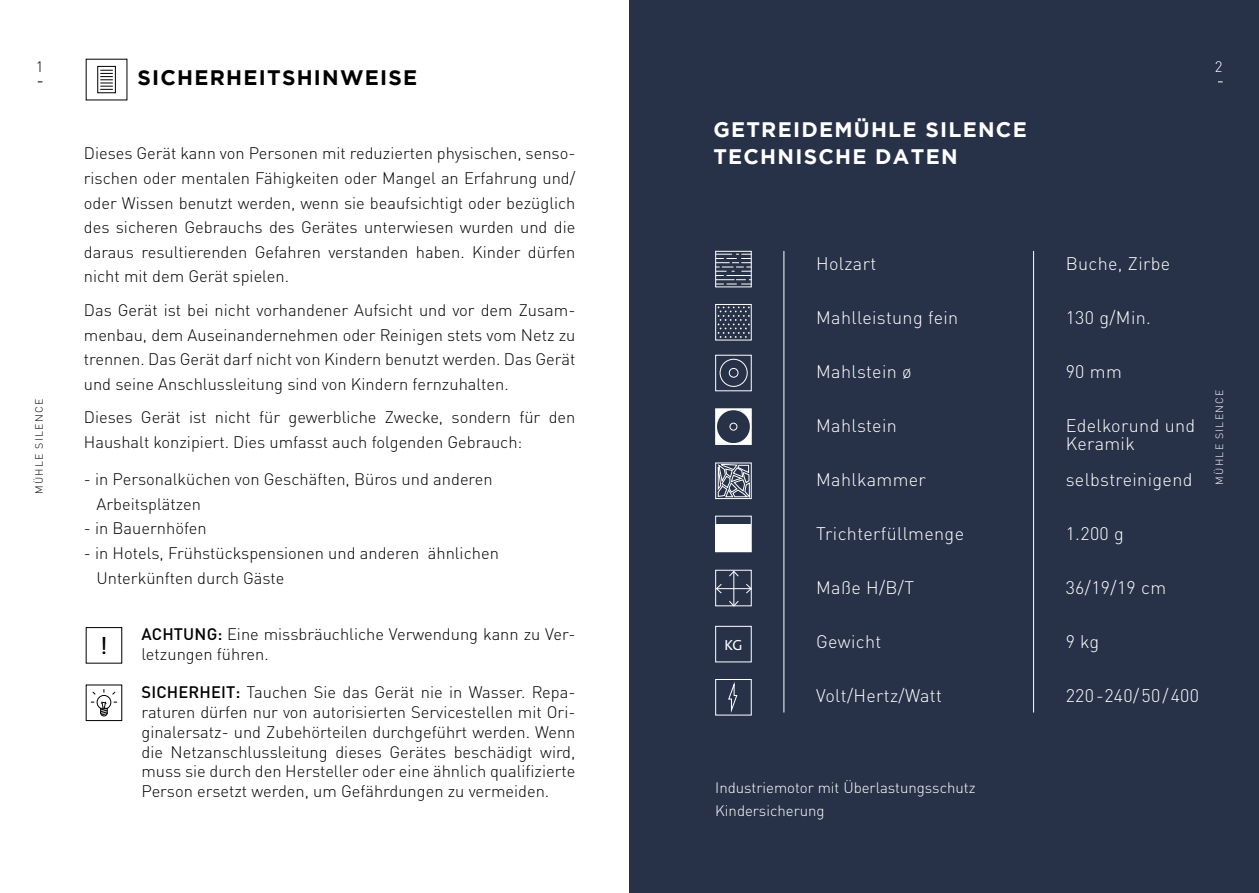
<style>
.page{position:relative;width:1259px;height:893px;background:#fff}
.page>*{position:absolute;margin:0;border:0;box-sizing:border-box;transform-origin:0 0}
.t1{font:24.15px "The Mix";color:#000}
.t2{font:700 21px/26.7px "Gotham";letter-spacing:.06em;color:#fff}
.t3{font:700 21px "Gotham";letter-spacing:.06em;color:#000}
.t4{font:300 18px/18px "DIN Pro";letter-spacing:.02em;color:#fff}
.t5{font:300 16.5px/24.6px "DIN Pro";color:#000}
.t6{font:300 15px/22.8px "DIN Pro";color:#fff}
.t7{font:300 15px "DIN Pro";color:#000}
.t8{font:14.7px "The Mix";color:#fff}
.t9{font:300 10.5px "DIN Pro";letter-spacing:.12em;color:#fff}
.t10{font:300 10.5px "DIN Pro";letter-spacing:.12em;color:#000}
.s1{font-weight:500}
</style>
<div class="page">
<div style="left:629px;top:0;width:630px;height:893px;background:#273249"></div>
<div style="left:715px;top:251px;width:36px;height:36px;border:1px solid #fff"></div>
<svg style="left:715px;top:254px;width:36px;height:31px"></svg>
<div style="left:715px;top:304px;width:36px;height:36px;border:1px solid #fff"></div>
<svg style="left:717px;top:307px;width:33px;height:31px"></svg>
<div style="left:715px;top:524px;width:36px;height:28px;background:#fff"></div>
<div style="left:715px;top:570px;width:36px;height:36px;border:1px solid #fff"></div>
<hr style="left:733px;top:571px;width:1px;height:35px;background:#fff">
<svg style="left:729px;top:571px;width:10px;height:6px"></svg>
<svg style="left:729px;top:601px;width:10px;height:5px"></svg>
<hr style="left:716px;top:588px;width:35px;height:1px;background:#fff">
<svg style="left:746px;top:584px;width:5px;height:10px"></svg>
<svg style="left:716px;top:584px;width:6px;height:10px"></svg>
<hr style="left:783px;top:251px;width:1px;height:461px;background:#fff">
<hr style="left:1033px;top:251px;width:1px;height:461px;background:#fff">
<div style="left:715px;top:463px;width:36px;height:36px;border:1px solid #fff"></div>
<svg style="left:717px;top:464px;width:33px;height:36px"></svg>
<div style="left:715px;top:408px;width:36px;height:37px;border:1px solid #fff"></div>
<div style="left:716px;top:409px;width:35px;height:35px;border:1px solid #fff"></div>
<div style="left:716px;top:409px;width:35px;height:35px;border:1px solid #fff;border-radius:50%"></div>
<svg style="left:716px;top:409px;width:14px;height:14px"></svg>
<svg style="left:737px;top:409px;width:13px;height:14px"></svg>
<svg style="left:716px;top:430px;width:14px;height:14px"></svg>
<svg style="left:737px;top:430px;width:13px;height:14px"></svg>
<div style="left:729px;top:423px;width:8px;height:7px;border:1px solid #fff;border-radius:50%"></div>
<div style="left:715px;top:355px;width:36px;height:36px;border:1px solid #fff"></div>
<div style="left:719px;top:359px;width:28px;height:28px;border:1px solid #fff;border-radius:50%"></div>
<div style="left:729px;top:368px;width:9px;height:10px;border:1px solid #fff;border-radius:50%"></div>
<div style="left:715px;top:679px;width:36px;height:36px;border:1px solid #fff"></div>
<svg style="left:727px;top:680px;width:11px;height:34px"></svg>
<div style="left:715px;top:626px;width:36px;height:36px;border:1px solid #fff"></div>
<svg style="left:91px;top:689px;width:26px;height:28px"></svg>
<div style="left:97px;top:66px;width:19px;height:27px;border:1px solid #000"></div>
<svg style="left:100px;top:70px;width:13px;height:20px"></svg>
<p class="t7" style="left:36px;top:55px;width:9px">1</p>
<p class="t10" style="left:31px;top:494px;width:97px;rotate:-90deg">MÜHLE SILENCE</p>
<p class="t3" style="left:137px;top:65px;width:281px">SICHERHEITSHINWEISE</p>
<p class="t5" style="left:84px;top:140px;width:493px;text-align:justify">Dieses Gerät kann von Personen mit reduzierten physischen, senso&shy;rischen oder mentalen Fähigkeiten oder Mangel an Erfahrung und/ oder Wissen benutzt werden, wenn sie beaufsichtigt oder bezüglich des sicheren Gebrauchs des Gerätes unterwiesen wurden und die daraus resultierenden Gefahren verstanden haben. Kinder dürfen nicht mit dem Gerät spielen.</p>
<p class="t5" style="left:84px;top:296px;width:493px;text-align:justify">Das Gerät ist bei nicht vorhandener Aufsicht und vor dem Zusam&shy;menbau, dem Auseinandernehmen oder Reinigen stets vom Netz zu trennen. Das Gerät darf nicht von Kindern benutzt werden. Das Gerät und seine Anschlussleitung sind von Kindern fernzuhalten.</p>
<p class="t5" style="left:84px;top:404px;width:493px">Dieses Gerät ist nicht für gewerbliche Zwecke, sondern für den<br>Haushalt konzipiert. Dies umfasst auch folgenden Gebrauch:</p>
<p class="t5" style="left:96px;top:465px;width:398px;text-indent:-13px">- in Personalküchen von Geschäften, Büros und anderen<br>Arbeitsplätzen</p>
<p class="t5" style="left:84px;top:515px;width:124px">- in Bauernhöfen</p>
<p class="t5" style="left:96px;top:539px;width:404px;text-indent:-13px">- in Hotels, Frühstückspensionen und anderen ähnlichen<br>Unterkünften durch Gäste</p>
<h1 class="t1" style="left:100px;top:626px;width:9px">!</h1>
<p class="t5" style="left:141px;top:622px;width:435px;line-height:19.8px"><span class="s1">ACHTUNG:</span> Eine missbräuchliche Verwendung kann zu Ver&shy;letzungen führen.</p>
<p class="t5" style="left:141px;top:681px;width:435px;line-height:19.8px;text-align:justify"><span class="s1">SICHERHEIT:</span> Tauchen Sie das Gerät nie in Wasser. Repa&shy;raturen dürfen nur von autorisierten Servicestellen mit Ori&shy;ginalersatz- und Zubehörteilen durchgeführt werden. Wenn die Netzanschlussleitung dieses Gerätes beschädigt wird, muss sie durch den Hersteller oder eine ähnlich qualifizierte Person ersetzt werden, um Gefährdungen zu vermeiden.</p>
<p class="t2" style="left:713px;top:116px;width:315px">GETREIDEMÜHLE SILENCE<br>TECHNISCHE DATEN</p>
<p class="t4" style="left:816px;top:253px;width:62px">Holzart</p>
<p class="t4" style="left:816px;top:307px;width:144px">Mahlleistung fein</p>
<p class="t4" style="left:816px;top:361px;width:97px">Mahlstein ø</p>
<p class="t4" style="left:816px;top:415px;width:82px">Mahlstein</p>
<p class="t8" style="left:724px;top:632px;width:20px">KG</p>
<p class="t4" style="left:816px;top:469px;width:111px">Mahlkammer</p>
<p class="t4" style="left:816px;top:523px;width:149px">Trichterfüllmenge</p>
<p class="t4" style="left:816px;top:577px;width:99px">Maße H/B/T</p>
<p class="t4" style="left:816px;top:631px;width:67px">Gewicht</p>
<p class="t4" style="left:816px;top:685px;width:127px">Volt/Hertz/Watt</p>
<p class="t6" style="left:715px;top:775px;width:262px">Industriemotor mit Überlastungsschutz<br>Kindersicherung</p>
<p class="t6" style="left:1214px;top:54px;width:9px">2</p>
<p class="t4" style="left:1065px;top:253px;width:106px">Buche, Zirbe</p>
<p class="t4" style="left:1065px;top:307px;width:87px">130 g/Min.</p>
<p class="t4" style="left:1065px;top:361px;width:58px">90 mm</p>
<p class="t4" style="left:1065px;top:415px;width:131px">Edelkorund und<br>Keramik</p>
<p class="t4" style="left:1065px;top:469px;width:128px">selbstreinigend</p>
<p class="t4" style="left:1065px;top:523px;width:60px">1.200 g</p>
<p class="t4" style="left:1065px;top:577px;width:102px">36/19/19 cm</p>
<p class="t4" style="left:1065px;top:631px;width:35px">9 kg</p>
<p class="t4" style="left:1065px;top:685px;width:135px">220-240/50/400</p>
<p class="t9" style="left:1211px;top:485px;width:97px;rotate:-90deg">MÜHLE SILENCE</p>
</div>
